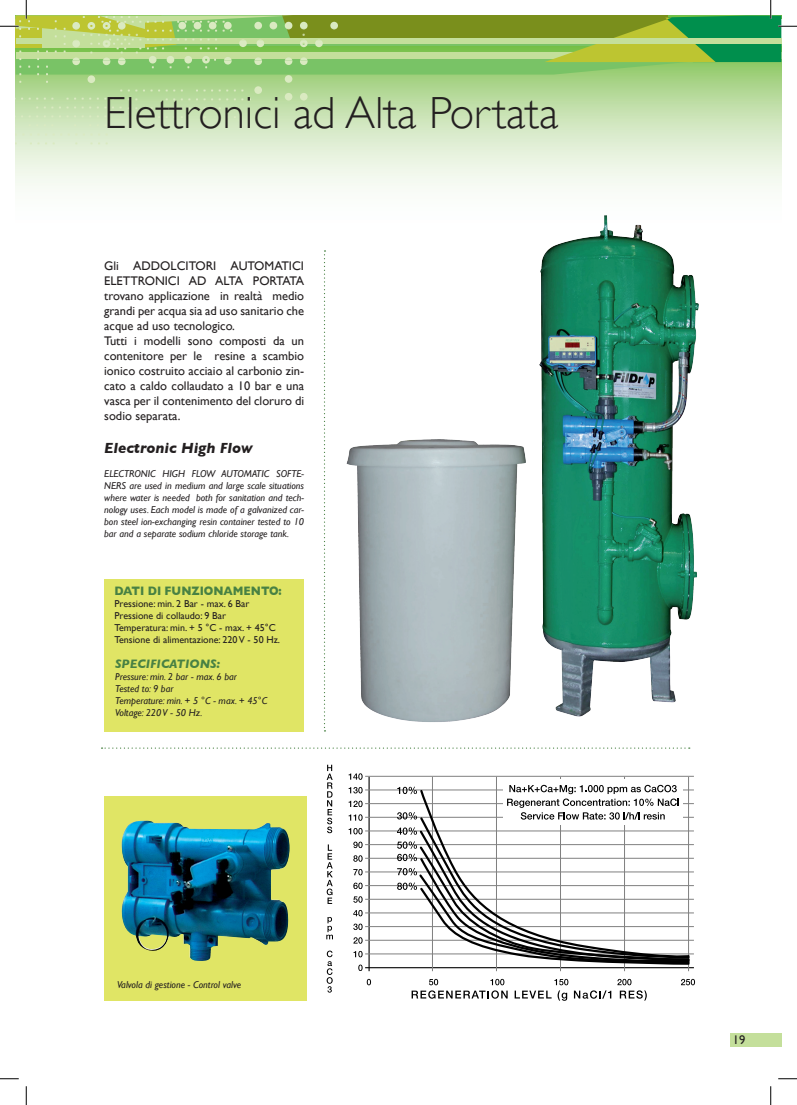
<style>
.page{position:relative;width:797px;height:1105px;background:#fff}
.page>*{position:absolute;margin:0;border:0;box-sizing:border-box;transform-origin:0 0}
.t1{font:300 45px "Gill Sans";color:#231f20}
.t2{font:italic 700 15px "Gill Sans";color:#231f20}
.t3{font:12.5px/15px "Gill Sans";color:#231f20}
.t4{font:700 12.5px "Gill Sans";color:#488143;scale:.9 1}
.t5{font:italic 700 12.5px "Gill Sans";color:#488143}
.t6{font:italic 10px/12px "Gill Sans";color:#231f20;text-align:justify}
.t7{font:10px/12px "Gill Sans";color:#231f20}
</style>
<div class="page">
<svg style="left:16px;top:101px;width:765px;height:87px;background:#deedd2"></svg>
<svg style="left:135px;top:116px;width:101px;height:2px"></svg>
<svg style="left:128px;top:107px;width:108px;height:2px"></svg>
<svg style="left:16px;top:124px;width:90px;height:2px"></svg>
<svg style="left:16px;top:115px;width:90px;height:2px"></svg>
<svg style="left:16px;top:107px;width:106px;height:1px"></svg>
<svg style="left:16px;top:134px;width:92px;height:10px"></svg>
<svg style="left:324px;top:250px;width:1px;height:481px"></svg>
<svg style="left:353px;top:951px;width:9px;height:6px"></svg>
<svg style="left:353px;top:937px;width:9px;height:7px"></svg>
<svg style="left:353px;top:923px;width:9px;height:7px"></svg>
<svg style="left:353px;top:910px;width:9px;height:6px"></svg>
<svg style="left:353px;top:896px;width:9px;height:7px"></svg>
<svg style="left:353px;top:883px;width:9px;height:6px"></svg>
<svg style="left:353px;top:869px;width:9px;height:6px"></svg>
<svg style="left:353px;top:855px;width:9px;height:7px"></svg>
<svg style="left:353px;top:842px;width:9px;height:6px"></svg>
<svg style="left:348px;top:828px;width:14px;height:6px"></svg>
<svg style="left:348px;top:814px;width:14px;height:7px"></svg>
<svg style="left:348px;top:801px;width:14px;height:6px"></svg>
<svg style="left:348px;top:787px;width:14px;height:6px"></svg>
<svg style="left:348px;top:773px;width:14px;height:7px"></svg>
<svg style="left:358px;top:964px;width:4px;height:7px"></svg>
<svg style="left:681px;top:979px;width:14px;height:6px"></svg>
<svg style="left:367px;top:979px;width:4px;height:6px"></svg>
<hr style="left:368px;top:777px;width:1px;height:194px;background:#000">
<hr style="left:365px;top:967px;width:329px;height:1px;background:#000">
<hr style="left:432px;top:777px;width:1px;height:194px;background:#808080">
<hr style="left:496px;top:777px;width:1px;height:194px;background:#808080">
<hr style="left:560px;top:777px;width:1px;height:194px;background:#808080">
<hr style="left:624px;top:777px;width:1px;height:194px;background:#808080">
<hr style="left:688px;top:777px;width:1px;height:194px;background:#808080">
<hr style="left:365px;top:954px;width:329px;height:1px;background:#808080">
<hr style="left:365px;top:940px;width:329px;height:1px;background:#808080">
<hr style="left:365px;top:926px;width:329px;height:1px;background:#808080">
<hr style="left:365px;top:913px;width:329px;height:1px;background:#808080">
<hr style="left:365px;top:899px;width:329px;height:1px;background:#808080">
<hr style="left:365px;top:885px;width:329px;height:1px;background:#808080">
<hr style="left:365px;top:872px;width:329px;height:1px;background:#808080">
<hr style="left:365px;top:858px;width:329px;height:1px;background:#808080">
<hr style="left:365px;top:844px;width:329px;height:1px;background:#808080">
<hr style="left:365px;top:831px;width:329px;height:1px;background:#808080">
<hr style="left:365px;top:817px;width:329px;height:1px;background:#808080">
<hr style="left:365px;top:803px;width:329px;height:1px;background:#808080">
<hr style="left:365px;top:790px;width:329px;height:1px;background:#808080">
<hr style="left:365px;top:776px;width:329px;height:1px;background:#808080">
<svg style="left:326px;top:765px;width:7px;height:68px"></svg>
<svg style="left:326px;top:844px;width:7px;height:60px"></svg>
<svg style="left:326px;top:917px;width:7px;height:22px"></svg>
<svg style="left:326px;top:950px;width:7px;height:43px"></svg>
<svg style="left:411px;top:979px;width:96px;height:20px"></svg>
<svg style="left:514px;top:979px;width:54px;height:22px"></svg>
<svg style="left:574px;top:990px;width:37px;height:9px"></svg>
<svg style="left:617px;top:979px;width:29px;height:22px"></svg>
<div style="left:503px;top:779px;width:179px;height:46px;background:#fff"></div>
<svg style="left:509px;top:785px;width:168px;height:4px"></svg>
<svg style="left:397px;top:787px;width:20px;height:7px"></svg>
<svg style="left:397px;top:812px;width:20px;height:8px"></svg>
<svg style="left:397px;top:827px;width:20px;height:8px"></svg>
<svg style="left:419px;top:789px;width:271px;height:27px"></svg>
<svg style="left:419px;top:816px;width:271px;height:13px"></svg>
<svg style="left:418px;top:829px;width:272px;height:12px"></svg>
<svg style="left:397px;top:841px;width:293px;height:124px"></svg>
<div style="left:104px;top:796px;width:202px;height:205px;background:#e0e565"></div>
<img style="left:121px;top:821px;width:168px;height:140px">
<svg style="left:102px;top:747px;width:587px;height:2px"></svg>
<div style="left:104px;top:579px;width:200px;height:152px;background:#e0e565"></div>
<img style="left:346px;top:215px;width:353px;height:507px">
<div style="left:730px;top:1033px;width:51px;height:13px;background:#c4df9b"></div>
<svg style="left:0;top:1078px;width:19px;height:1px"></svg>
<svg style="left:778px;top:1078px;width:19px;height:1px"></svg>
<svg style="left:25px;top:1086px;width:2px;height:19px"></svg>
<svg style="left:0;top:0;width:797px;height:101px"></svg>
<svg style="left:770px;top:1086px;width:1px;height:19px"></svg>
<h1 class="t1" style="left:104px;top:86px;width:455px">Elettronici ad Alta Portata</h1>
<p class="t3" style="left:104px;top:258px;width:201px">Gli ADDOLCITORI AUTOMATICI ELETTRONICI AD ALTA PORTATA trovano applicazione in realtà medio grandi per acqua sia ad uso sanitario che acque ad uso tecnologico.<br>Tutti i modelli sono composti da un contenitore per le resine a scambio ionico costruito acciaio al carbonio zin&shy;cato a caldo collaudato a 10 bar e una vasca per il contenimento del cloruro di sodio separata.</p>
<h2 class="t2" style="left:104px;top:439px;width:150px">Electronic High Flow</h2>
<p class="t6" style="left:104px;top:467px;width:201px">ELECTRONIC HIGH FLOW AUTOMATIC SOFTE-NERS are used in medium and large scale situations where water is needed both for sanitation and tech&shy;nology uses. Each model is made of a galvanized car&shy;bon steel ion-exchanging resin container tested to 10 bar and a separate sodium chloride storage tank.</p>
<p class="t4" style="left:115px;top:584px;width:187px">DATI DI FUNZIONAMENTO:</p>
<p class="t7" style="left:115px;top:598px;width:167px">Pressione: min. 2 Bar - max. 6 Bar Pressione di collaudo: 9 Bar Temperatura: min. + 5 °C - max. + 45°C Tensione di alimentazione: 220 V - 50 Hz.</p>
<p class="t5" style="left:115px;top:657px;width:107px">SPECIFICATIONS:</p>
<p class="t6" style="left:115px;top:671px;width:153px;text-align:left">Pressure: min. 2 bar - max. 6 bar<br>Tested to: 9 bar<br>Temperature: min. + 5 °C - max. + 45°C<br>Voltage: 220 V - 50 Hz.</p>
<p class="t6" style="left:117px;top:979px;width:126px">Valvola di gestione - Control valve</p>
<p class="t3" style="left:733px;top:1032px;width:14px">19</p>
</div>
